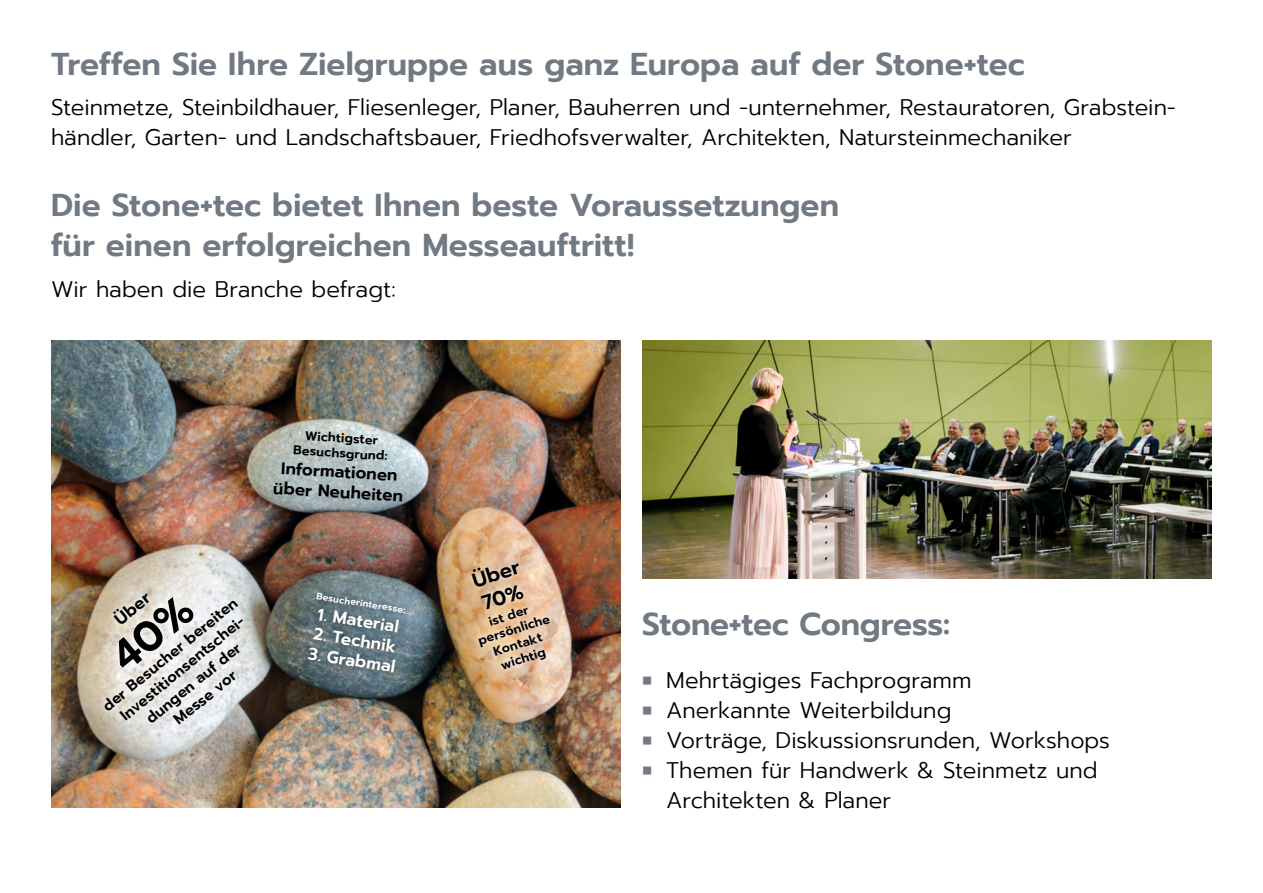
<style>
.page{position:relative;width:1263px;height:893px;background:#fff}
.page>*{position:absolute;margin:0;border:0;box-sizing:border-box;transform-origin:0 0}
.t1{font:600 31.5px/40.5px "Prompt";color:#717983}
.t2{font:300 22.5px/30px "Prompt";color:#000}
.t3{font:600 20.1px/24.2px "Prompt";color:#000}
.t4{font:600 16.8px/20.2px "Prompt";color:#000;text-align:center}
.t5{font:600 16.8px "Prompt";color:#fff}
.t6{font:600 15px/18.5px "Prompt";color:#000;text-align:center}
.t7{font:600 12.6px/15.1px "Prompt";color:#000;text-align:center}
.t8{font:600 9.3px "Prompt";color:#fff}
.s1{color:#717983}
</style>
<div class="page">
<img style="left:51px;top:340px;width:570px;height:468px">
<img style="left:53px;top:539px;width:229px;height:224px">
<img style="left:450px;top:544px;width:117px;height:139px">
<div style="left:301px;top:586px;width:111px;height:93px;background:#000;opacity:.5"></div>
<img style="left:642px;top:340px;width:570px;height:238px">
<svg style="left:108px;top:593px;width:88px;height:80px"></svg>
<h1 class="t1" style="left:51px;top:43px;width:975px">Treffen Sie Ihre Zielgruppe aus ganz Europa auf der Stone+tec</h1>
<p class="t2" style="left:51px;top:92px;width:1126px">Steinmetze, Steinbildhauer, Fliesenleger, Planer, Bauherren und -unternehmer, Restauratoren, Grabstein&shy;händler, Garten- und Landschaftsbauer, Friedhofsverwalter, Architekten, Natursteinmechaniker</p>
<h1 class="t1" style="left:51px;top:184px;width:789px">Die Stone+tec bietet Ihnen beste Voraussetzungen für einen erfolgreichen Messeauftritt!</h1>
<p class="t2" style="left:51px;top:274px;width:346px">Wir haben die Branche befragt:</p>
<p class="t7" style="left:295px;top:428px;width:96px;rotate:3deg">Wichtigster<br>Besuchsgrund:</p>
<p class="t4" style="left:275px;top:458px;width:131px;rotate:3deg">Informationen über Neuheiten</p>
<p class="t4" style="left:110px;top:613px;width:42px;rotate:-39deg">Über</p>
<p class="t6" style="left:98px;top:700px;width:171px;rotate:-39deg">der Besucher bereiten<br>Investitionsentschei&shy;dungen auf der<br>Messe vor</p>
<p class="t8" style="left:318px;top:589px;width:91px;rotate:9deg">Besucherinteresse:</p>
<p class="t5" style="left:319px;top:601px;width:84px;rotate:9deg">1. Material</p>
<p class="t5" style="left:316px;top:621px;width:85px;rotate:9deg">2. Technik</p>
<p class="t5" style="left:310px;top:641px;width:90px;rotate:9deg">3. Grabmal</p>
<p class="t3" style="left:469px;top:570px;width:50px;rotate:-18deg">Über<br>70%</p>
<p class="t7" style="left:471px;top:619px;width:76px;rotate:-18deg">ist der persönliche<br>Kontakt wichtig</p>
<h1 class="t1" style="left:642px;top:604px;width:309px">Stone+tec Congress:</h1>
<p class="t2" style="left:642px;top:665px;width:331px"><span class="s1">■</span> Mehrtägiges Fachprogramm</p>
<p class="t2" style="left:642px;top:695px;width:311px"><span class="s1">■</span> Anerkannte Weiterbildung</p>
<p class="t2" style="left:642px;top:725px;width:469px"><span class="s1">■</span> Vorträge, Diskussionsrunden, Workshops</p>
<p class="t2" style="left:666px;top:755px;width:433px;text-indent:-24px"><span class="s1">■</span> Themen für Handwerk &amp; Steinmetz und<br>Architekten &amp; Planer</p>
</div>
